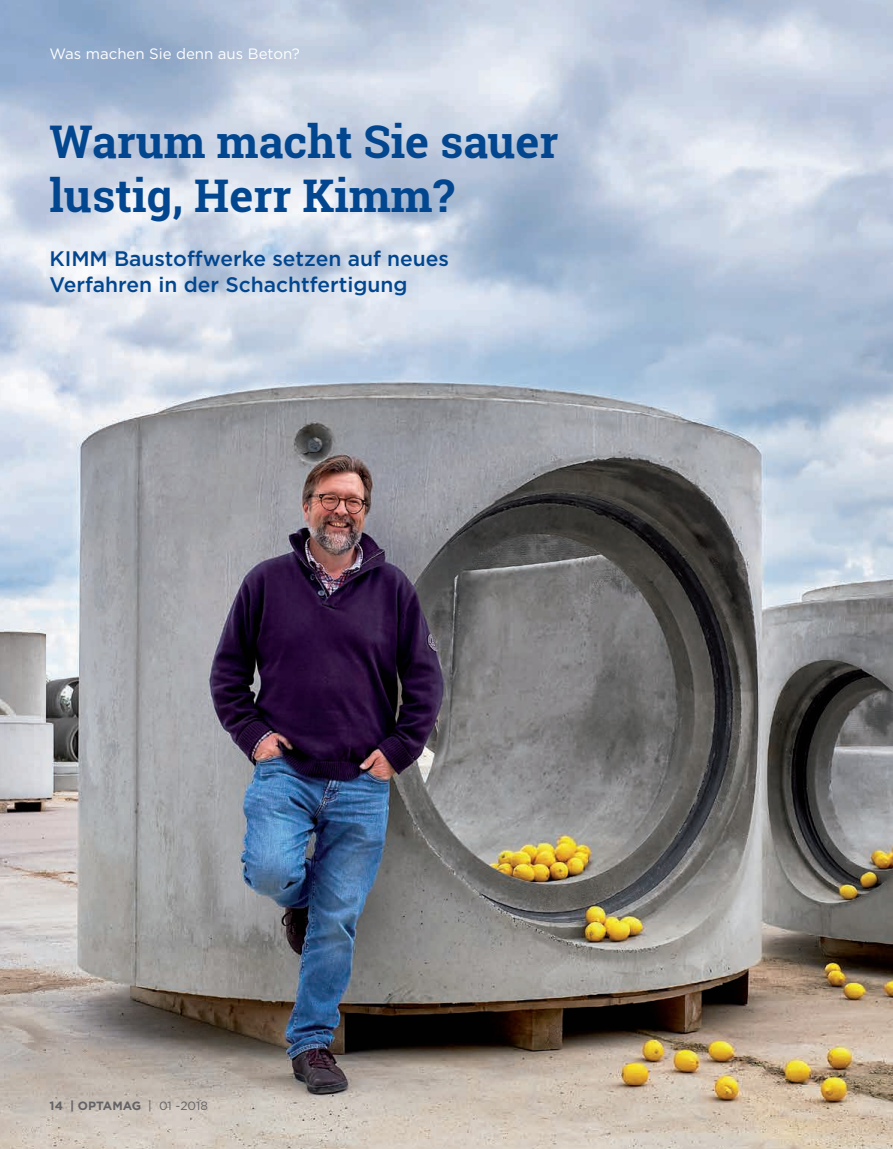
<style>
.page{position:relative;width:893px;height:1149px;background:#fff}
.page>*{position:absolute;margin:0;border:0;box-sizing:border-box;transform-origin:0 0}
.t1{font:700 45px/54px "Roboto Slab";color:#01468e}
.t2{font:500 21px/25.2px "Gotham";color:#01468e}
.t3{font:15px "Gotham";color:#fff}
.t4{font:700 12px "Gotham";color:#636366}
.s1{font-weight:400}
</style>
<div class="page">
<img style="left:0;top:0;width:893px;height:1148px">
<p class="t3" style="left:50px;top:45px;width:252px">Was machen Sie denn aus Beton?</p>
<p class="t1" style="left:50px;top:114px;width:510px">Warum macht Sie sauer lustig, Herr Kimm?</p>
<p class="t2" style="left:49px;top:246px;width:401px">KIMM Baustoffwerke setzen auf neues<br>Verfahren in der Schachtfertigung</p>
<p class="t4" style="left:50px;top:1098px;width:160px">14 | OPTAMAG <span class="s1">| 01 -2018</span></p>
</div>
